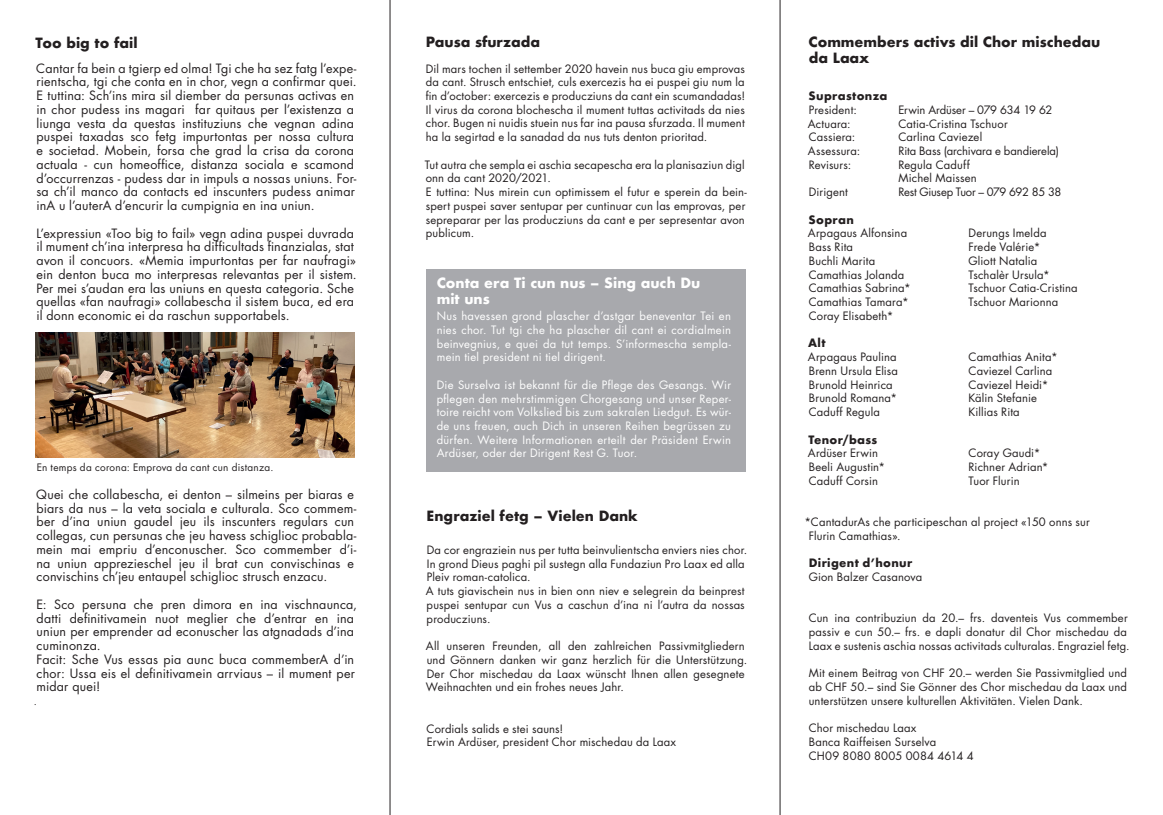
<style>
.page{position:relative;width:1163px;height:815px;background:#fff}
.page>*{position:absolute;margin:0;border:0;box-sizing:border-box;transform-origin:0 0}
.t1{font:700 13.75px/16.2px "Futura";color:#231f20}
.t2{font:700 13.75px/16.2px "Futura";color:#fff}
.t3{font:12.5px/13.8px "Futura";letter-spacing:.015em;color:#231f20}
.t4{font:11.25px/13.8px "Futura";letter-spacing:.015em;color:#231f20}
.t5{font:11.25px/13.8px "Futura";letter-spacing:.025em;color:#fff;text-align:justify}
.t6{font:700 11.25px "Futura";letter-spacing:.03em;color:#231f20}
.t7{font:11.25px "Futura";letter-spacing:-.01em;color:#231f20}
.t8{font:11.25px "Futura";letter-spacing:-.025em;color:#231f20}
.t9{font:11.25px "Futura";letter-spacing:-.015em;color:#231f20}
.t10{font:10px "Futura";letter-spacing:.025em;color:#231f20}
</style>
<div class="page">
<div style="left:426px;top:269px;width:319px;height:202px;background:#a8a9ad"></div>
<img style="left:36px;top:332px;width:318px;height:126px">
<hr style="left:390px;top:0;width:1px;height:815px;background:#231f20">
<hr style="left:779px;top:0;width:1px;height:815px;background:#231f20">
<p class="t1" style="left:36px;top:35px;width:103px">Too big to fail</p>
<p class="t3" style="left:36px;top:61px;width:322px">Cantar fa bein a tgierp ed olma! Tgi che ha sez fatg l’expe&shy;rientscha, tgi che conta en in chor, vegn a confirmar quei.<br>E tuttina: Sch’ins mira sil diember da persunas activas en in chor pudess ins magari far quitaus per l’existenza a liunga vesta da questas instituziuns che vegnan adina puspei taxadas sco fetg impurtontas per nossa cultura e societad. Mobein, forsa che grad la crisa da corona actuala - cun homeoffice, distanza sociala e scamond d’occurrenzas - pudess dar in impuls a nossas uniuns. For&shy;sa ch’il manco da contacts ed inscunters pudess animar inA u l’auterA d’encurir la cumpignia en ina uniun.</p>
<p class="t3" style="left:36px;top:226px;width:322px">L’expressiun «Too big to fail» vegn adina puspei duvrada il mument ch’ina interpresa ha difficultads finanzialas, stat avon il concuors. «Memia impurtontas per far naufragi» ein denton buca mo interpresas relevantas per il sistem.<br>Per mei s’audan era las uniuns en questa categoria. Sche quellas «fan naufragi» collabescha il sistem buca, ed era il donn economic ei da raschun supportabels.</p>
<p class="t10" style="left:37px;top:461px;width:238px">En temps da corona: Emprova da cant cun distanza.</p>
<p class="t3" style="left:36px;top:487px;width:322px">Quei che collabescha, ei denton – silmeins per biaras e biars da nus – la veta sociala e culturala. Sco commem&shy;ber d’ina uniun gaudel jeu ils inscunters regulars cun collegas, cun persunas che jeu havess schiglioc probabla&shy;mein mai empriu d’enconuscher. Sco commember d’i&shy;na uniun apprezieschel jeu il brat cun convischinas e convischins ch’jeu entaupel schiglioc strusch enzacu.</p>
<p class="t3" style="left:36px;top:597px;width:322px">E: Sco persuna che pren dimora en ina vischnaunca, datti definitivamein nuot meglier che d’entrar en ina uniun per emprender ad econuscher las atgnadads d’ina cuminonza.<br>Facit: Sche Vus essas pia aunc buca commemberA d’in chor: Ussa eis el definitivamein arrviaus – il mument per midar quei!</p>
<p class="t10" style="left:34px;top:694px;width:5px">.</p>
<p class="t1" style="left:425px;top:34px;width:116px">Pausa sfurzada</p>
<p class="t4" style="left:425px;top:61px;width:321px;text-align:justify">Dil mars tochen il settember 2020 havein nus buca giu emprovas da cant. Strusch entschiet, culs exercezis ha ei puspei giu num la fin d’october: exercezis e producziuns da cant ein scumandadas!<br>Il virus da corona blochescha il mument tuttas activitads da nies chor. Bugen ni nuidis stuein nus far ina pausa sfurzada. Il mument ha la segirtad e la sanadad da nus tuts denton prioritad.</p>
<p class="t4" style="left:424px;top:158px;width:323px">Tut autra che sempla ei aschia secapescha era la planisaziun digl onn da cant 2020/2021.<br>E tuttina: Nus mirein cun optimissem el futur e sperein da bein&shy;spert puspei saver sentupar per cuntinuar cun las emprovas, per sepreparar per las producziuns da cant e per sepresentar avon publicum.</p>
<p class="t2" style="left:436px;top:274px;width:265px">Conta era Ti cun nus – Sing auch Du mit uns</p>
<p class="t5" style="left:436px;top:309px;width:296px">Nus havessen grond plascher d’astgar beneventar Tei en nies chor. Tut tgi che ha plascher dil cant ei cordialmein beinvegnius, e quei da tut temps. S’informescha sempla&shy;mein tiel president ni tiel dirigent.</p>
<p class="t5" style="left:436px;top:378px;width:296px">Die Surselva ist bekannt für die Pflege des Gesangs. Wir pflegen den mehrstimmigen Chorgesang und unser Reper&shy;toire reicht vom Volkslied bis zum sakralen Liedgut. Es wür&shy;de uns freuen, auch Dich in unseren Reihen begrüssen zu dürfen. Weitere Informationen erteilt der Präsident Erwin Ardüser, oder der Dirigent Rest G. Tuor.</p>
<p class="t1" style="left:426px;top:508px;width:213px">Engraziel fetg – Vielen Dank</p>
<p class="t4" style="left:426px;top:543px;width:323px">Da cor engraziein nus per tutta beinvulientscha enviers nies chor.<br>In grond Dieus paghi pil sustegn alla Fundaziun Pro Laax ed alla Pleiv roman-catolica.<br>A tuts giavischein nus in bien onn niev e selegrein da beinprest puspei sentupar cun Vus a caschun d’ina ni l’autra da nossas producziuns.</p>
<p class="t4" style="left:426px;top:639px;width:323px">All unseren Freunden, all den zahlreichen Passivmitgliedern und Gönnern danken wir ganz herzlich für die Unterstützung.<br>Der Chor mischedau da Laax wünscht Ihnen allen gesegnete Weihnachten und ein frohes neues Jahr.</p>
<p class="t4" style="left:426px;top:721px;width:251px">Cordials salids e stei sauns!<br>Erwin Ardüser, president Chor mischedau da Laax</p>
<p class="t1" style="left:808px;top:34px;width:293px">Commembers activs dil Chor mischedau da Laax</p>
<p class="t6" style="left:808px;top:88px;width:80px">Suprastonza</p>
<p class="t4" style="left:808px;top:103px;width:50px">President:</p>
<p class="t9" style="left:898px;top:102px;width:155px">Erwin Ardüser – 079 634 19 62</p>
<p class="t4" style="left:807px;top:116px;width:44px">Actuara:</p>
<p class="t4" style="left:898px;top:116px;width:111px">Catia-Cristina Tschuor</p>
<p class="t4" style="left:808px;top:130px;width:48px">Cassiera:</p>
<p class="t4" style="left:898px;top:130px;width:85px">Carlina Caviezel</p>
<p class="t4" style="left:807px;top:144px;width:54px">Assessura:</p>
<p class="t7" style="left:898px;top:143px;width:162px">Rita Bass (archivara e bandierela)</p>
<p class="t4" style="left:808px;top:158px;width:44px">Revisurs:</p>
<p class="t4" style="left:898px;top:158px;width:80px">Regula Caduff<br>Michel Maissen</p>
<p class="t4" style="left:808px;top:185px;width:41px">Dirigent</p>
<p class="t8" style="left:898px;top:184px;width:164px">Rest Giusep Tuor – 079 692 85 38</p>
<p class="t6" style="left:808px;top:211px;width:47px">Sopran</p>
<p class="t4" style="left:807px;top:226px;width:101px">Arpagaus Alfonsina</p>
<p class="t4" style="left:968px;top:226px;width:79px">Derungs Imelda</p>
<p class="t4" style="left:808px;top:240px;width:46px">Bass Rita</p>
<p class="t4" style="left:968px;top:240px;width:73px">Frede Valérie*</p>
<p class="t4" style="left:808px;top:254px;width:68px">Buchli Marita</p>
<p class="t4" style="left:968px;top:254px;width:70px">Gliott Natalia</p>
<p class="t4" style="left:808px;top:268px;width:97px">Camathias Jolanda</p>
<p class="t4" style="left:968px;top:268px;width:83px">Tschalèr Ursula*</p>
<p class="t4" style="left:808px;top:281px;width:103px">Camathias Sabrina*</p>
<p class="t4" style="left:968px;top:281px;width:111px">Tschuor Catia-Cristina</p>
<p class="t4" style="left:808px;top:295px;width:101px">Camathias Tamara*</p>
<p class="t4" style="left:968px;top:295px;width:91px">Tschuor Marionna</p>
<p class="t4" style="left:808px;top:309px;width:86px">Coray Elisabeth*</p>
<p class="t6" style="left:808px;top:335px;width:19px">Alt</p>
<p class="t4" style="left:807px;top:350px;width:90px">Arpagaus Paulina</p>
<p class="t4" style="left:968px;top:350px;width:91px">Camathias Anita*</p>
<p class="t4" style="left:808px;top:364px;width:91px">Brenn Ursula Elisa</p>
<p class="t4" style="left:968px;top:364px;width:85px">Caviezel Carlina</p>
<p class="t4" style="left:808px;top:378px;width:85px">Brunold Heinrica</p>
<p class="t4" style="left:968px;top:378px;width:81px">Caviezel Heidi*</p>
<p class="t4" style="left:808px;top:391px;width:90px">Brunold Romana*</p>
<p class="t4" style="left:968px;top:391px;width:70px">Kälin Stefanie</p>
<p class="t4" style="left:808px;top:405px;width:73px">Caduff Regula</p>
<p class="t4" style="left:968px;top:405px;width:53px">Killias Rita</p>
<p class="t6" style="left:808px;top:431px;width:70px">Tenor/bass</p>
<p class="t4" style="left:807px;top:446px;width:72px">Ardüser Erwin</p>
<p class="t4" style="left:968px;top:446px;width:73px">Coray Gaudi*</p>
<p class="t4" style="left:808px;top:460px;width:78px">Beeli Augustin*</p>
<p class="t4" style="left:968px;top:460px;width:81px">Richner Adrian*</p>
<p class="t4" style="left:808px;top:474px;width:71px">Caduff Corsin</p>
<p class="t4" style="left:968px;top:474px;width:53px">Tuor Flurin</p>
<p class="t4" style="left:808px;top:515px;width:282px;text-indent:-4px">*CantadurAs che participeschan al project «150 onns sur<br>Flurin Camathias».</p>
<p class="t6" style="left:808px;top:555px;width:105px">Dirigent d’honur</p>
<p class="t4" style="left:808px;top:570px;width:115px">Gion Balzer Casanova</p>
<p class="t4" style="left:808px;top:611px;width:322px">Cun ina contribuziun da 20.– frs. daventeis Vus commember passiv e cun 50.– frs. e dapli donatur dil Chor mischedau da<br>Laax e sustenis aschia nossas activitads culturalas. Engraziel fetg.</p>
<p class="t4" style="left:808px;top:666px;width:320px;text-align:justify">Mit einem Beitrag von CHF 20.– werden Sie Passivmitglied und ab CHF 50.– sind Sie Gönner des Chor mischedau da Laax und unterstützen unsere kulturellen Aktivitäten. Vielen Dank.</p>
<p class="t4" style="left:808px;top:721px;width:166px">Chor mischedau Laax<br>Banca Raiffeisen Surselva<br>CH09 8080 8005 0084 4614 4</p>
</div>
